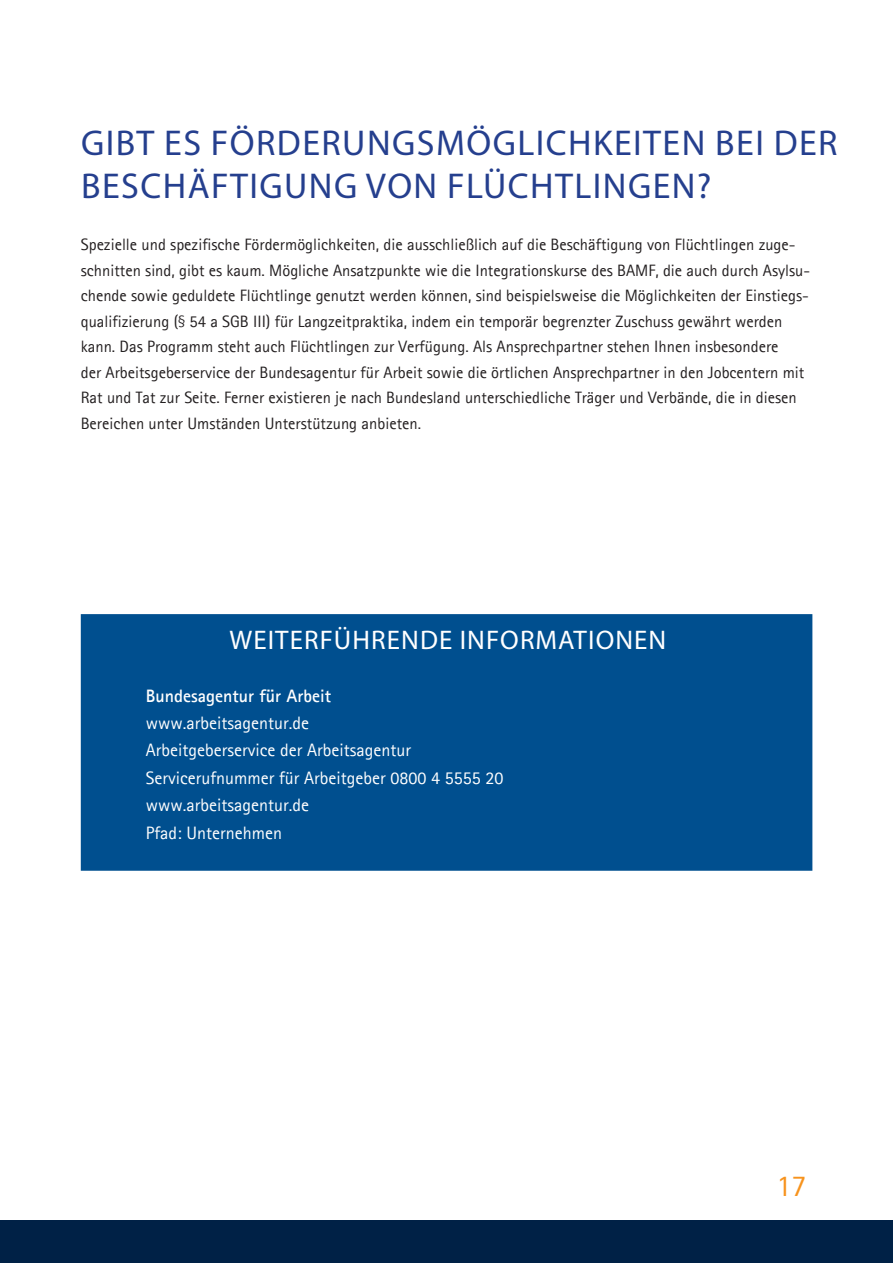
<style>
.page{position:relative;width:893px;height:1263px;background:#fff}
.page>*{position:absolute;margin:0;border:0;box-sizing:border-box;transform-origin:0 0}
.t1{font:36px/43.2px "Myriad Pro";letter-spacing:.04em;color:#253f8e}
.t2{font:30px "Agfa Rotis Sans Serif";color:#f7931d}
.t3{font:27px "Myriad Pro";letter-spacing:.04em;color:#fff}
.t4{font:18px "Agfa Rotis Sans Serif";color:#fff}
.t5{font:700 18px "Agfa Rotis Sans Serif";color:#fff}
.t6{font:16.5px/25.5px "Agfa Rotis Sans Serif";color:#231f20}
</style>
<div class="page">
<div style="left:0;top:1220px;width:893px;height:43px;background:#002146"></div>
<div style="left:81px;top:614px;width:731px;height:257px;background:#004f8f;border:2px solid #004f8f"></div>
<p class="t1" style="left:81px;top:120px;width:758px">GIBT ES FÖRDERUNGSMÖGLICHKEITEN BEI DER<br>BESCHÄFTIGUNG VON FLÜCHTLINGEN?</p>
<p class="t6" style="left:81px;top:232px;width:731px">Spezielle und spezifische Fördermöglichkeiten, die ausschließlich auf die Beschäftigung von Flüchtlingen zuge&shy;schnitten sind, gibt es kaum. Mögliche Ansatzpunkte wie die Integrationskurse des BAMF, die auch durch Asylsu&shy;chende sowie geduldete Flüchtlinge genutzt werden können, sind beispielsweise die Möglichkeiten der Einstiegs&shy;qualifizierung (§ 54 a SGB III) für Langzeitpraktika, indem ein temporär begrenzter Zuschuss gewährt werden kann. Das Programm steht auch Flüchtlingen zur Verfügung. Als Ansprechpartner stehen Ihnen insbesondere</p>
<p class="t6" style="left:81px;top:359px;width:725px">der Arbeitsgeberservice der Bundesagentur für Arbeit sowie die örtlichen Ansprechpartner in den Jobcentern mit<br>Rat und Tat zur Seite. Ferner existieren je nach Bundesland unterschiedliche Träger und Verbände, die in diesen<br>Bereichen unter Umständen Unterstützung anbieten.</p>
<p class="t3" style="left:229px;top:623px;width:438px">WEITERFÜHRENDE INFORMATIONEN</p>
<p class="t5" style="left:146px;top:684px;width:187px">Bundesagentur für Arbeit</p>
<p class="t4" style="left:146px;top:712px;width:165px">www.arbeitsagentur.de</p>
<p class="t4" style="left:146px;top:739px;width:267px">Arbeitgeberservice der Arbeitsagentur</p>
<p class="t4" style="left:146px;top:767px;width:359px">Servicerufnummer für Arbeitgeber 0800 4 5555 20</p>
<p class="t4" style="left:146px;top:794px;width:165px">www.arbeitsagentur.de</p>
<p class="t4" style="left:146px;top:822px;width:138px">Pfad: Unternehmen</p>
<p class="t2" style="left:776px;top:1168px;width:31px">17</p>
</div>
